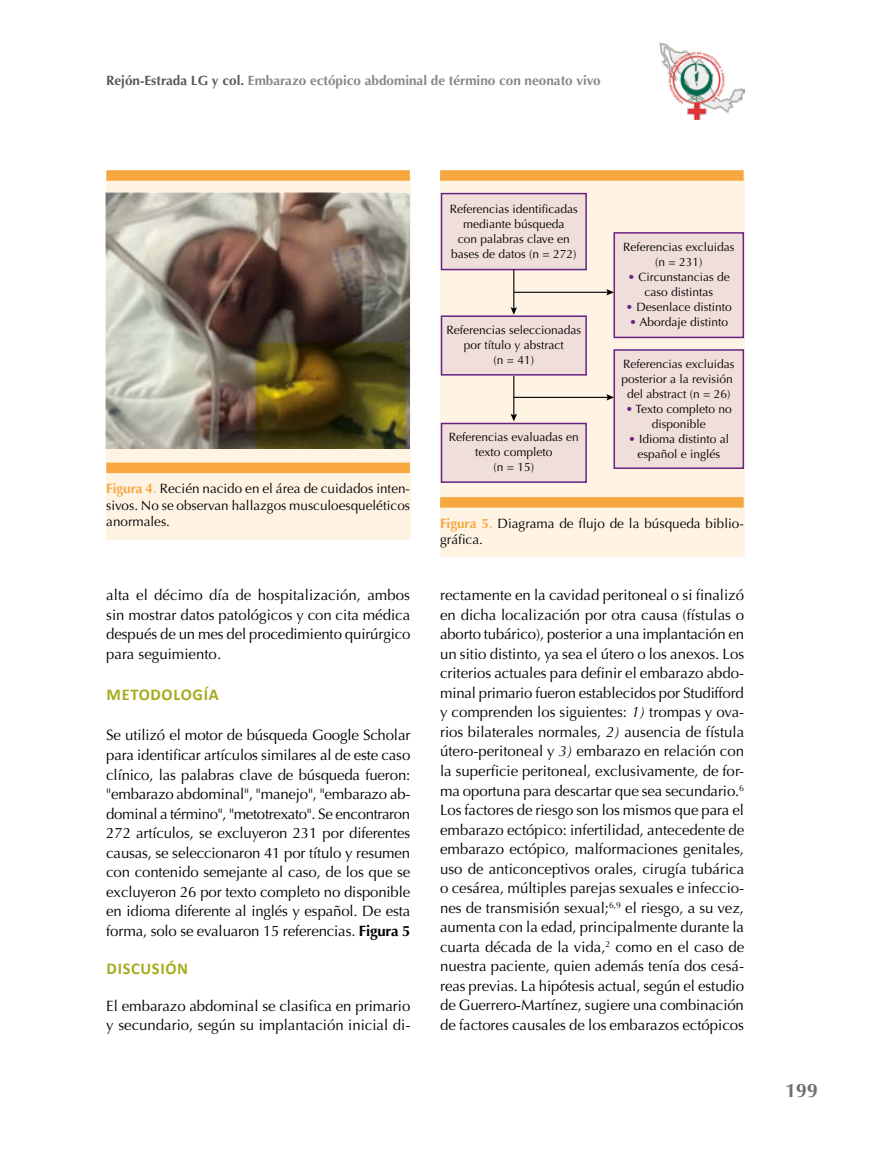
<style>
.page{position:relative;width:893px;height:1149px;background:#fff}
.page>*{position:absolute;margin:0;border:0;box-sizing:border-box;transform-origin:0 0}
.t1{font:700 19.5px "Optima";color:#706f6f}
.t2{font:700 16.5px "Calibri";letter-spacing:.04em;color:#a5ad1d}
.t3{font:15px/19.5px "Optima";color:#000;text-align:justify}
.t4{font:13.5px/16.5px "Optima";color:#000;text-align:justify}
.t5{font:700 13.5px "Optima";color:#878787}
.t6{font:12px/15px "Optima";color:#000;text-align:center}
.s1{color:#575756}
.s2{font-weight:700;color:#f7a73e}
.s3{color:#f7a73e}
.s4{font-weight:700}
.s5{color:#662383}
.s6{font-style:italic}
</style>
<div class="page">
<div style="left:106px;top:177px;width:304px;height:362px;background:#fff3e4"></div>
<div style="left:106px;top:462px;width:304px;height:11px;background:#f7a73e"></div>
<div style="left:106px;top:170px;width:304px;height:11px;background:#f7a73e"></div>
<div style="left:440px;top:177px;width:304px;height:379px;background:#fff3e4"></div>
<div style="left:440px;top:497px;width:304px;height:10px;background:#f7a73e"></div>
<div style="left:440px;top:170px;width:304px;height:11px;background:#f7a73e"></div>
<img style="left:106px;top:192px;width:304px;height:256px">
<div style="left:441px;top:193px;width:145px;height:76px;background:#f0deda"></div>
<div style="left:441px;top:315px;width:146px;height:60px;border:2px solid #662383"></div>
<div style="left:441px;top:316px;width:145px;height:59px;background:#f0deda"></div>
<div style="left:441px;top:422px;width:146px;height:60px;border:2px solid #662383"></div>
<div style="left:441px;top:423px;width:145px;height:59px;background:#f0deda"></div>
<div style="left:613px;top:232px;width:131px;height:106px;border:2px solid #662383"></div>
<div style="left:614px;top:233px;width:129px;height:104px;background:#f0deda"></div>
<div style="left:613px;top:349px;width:131px;height:120px;border:2px solid #662383"></div>
<div style="left:614px;top:350px;width:129px;height:118px;background:#f0deda"></div>
<hr style="left:513px;top:269px;width:1px;height:40px;background:#000">
<svg style="left:511px;top:307px;width:6px;height:8px"></svg>
<hr style="left:513px;top:376px;width:1px;height:40px;background:#000">
<svg style="left:511px;top:413px;width:6px;height:8px"></svg>
<hr style="left:514px;top:291px;width:95px;height:2px;background:#000">
<svg style="left:606px;top:289px;width:8px;height:6px"></svg>
<hr style="left:514px;top:396px;width:95px;height:2px;background:#000">
<svg style="left:606px;top:394px;width:8px;height:6px"></svg>
<img style="left:659px;top:43px;width:85px;height:76px">
<p class="t5" style="left:106px;top:73px;width:496px"><span class="s1">Rejón-Estrada LG y col.</span> Embarazo ectópico abdominal de término con neonato vivo</p>
<p class="t4" style="left:106px;top:480px;width:305px"><span class="s2">Figura 4</span><span class="s3">.</span> Recién nacido en el área de cuidados inten&shy;sivos. No se observan hallazgos musculoesqueléticos anormales.</p>
<p class="t3" style="left:106px;top:585px;width:306px">alta el décimo día de hospitalización, ambos sin mostrar datos patológicos y con cita médica después de un mes del procedimiento quirúrgico para seguimiento.</p>
<p class="t2" style="left:107px;top:683px;width:114px">METODOLOGÍA</p>
<p class="t3" style="left:106px;top:725px;width:306px">Se utilizó el motor de búsqueda Google Scholar para identificar artículos similares al de este caso clínico, las palabras clave de búsqueda fueron: "embarazo abdominal", "manejo", "embarazo ab&shy;dominal a término", "metotrexato". Se encontraron 272 artículos, se excluyeron 231 por diferentes causas, se seleccionaron 41 por título y resumen con contenido semejante al caso, de los que se excluyeron 26 por texto completo no disponible en idioma diferente al inglés y español. De esta forma, solo se evaluaron 15 referencias. <span class="s4">Figura 5</span></p>
<p class="t2" style="left:107px;top:957px;width:83px">DISCUSIÓN</p>
<p class="t3" style="left:106px;top:995px;width:306px">El embarazo abdominal se clasifica en primario y secundario, según su implantación inicial di-</p>
<p class="t6" style="left:450px;top:201px;width:130px">Referencias identificadas mediante búsqueda<br>con palabras clave en bases de datos (n = 272)</p>
<p class="t6" style="left:446px;top:322px;width:136px">Referencias seleccionadas por título y abstract<br>(n = 41)</p>
<p class="t6" style="left:449px;top:429px;width:131px">Referencias evaluadas en texto completo<br>(n = 15)</p>
<p class="t6" style="left:623px;top:239px;width:113px">Referencias excluidas (n = 231)</p>
<p class="t6" style="left:628px;top:269px;width:103px"><span class="s5">•</span> Circunstancias de caso distintas</p>
<p class="t6" style="left:626px;top:299px;width:107px"><span class="s5">•</span> Desenlace distinto</p>
<p class="t6" style="left:629px;top:314px;width:100px"><span class="s5">•</span> Abordaje distinto</p>
<p class="t6" style="left:621px;top:356px;width:115px">Referencias excluidas posterior a la revisión del abstract (n = 26)</p>
<p class="t6" style="left:626px;top:401px;width:107px"><span class="s5">•</span> Texto completo no disponible</p>
<p class="t6" style="left:628px;top:431px;width:102px"><span class="s5">•</span> Idioma distinto al español e inglés</p>
<p class="t4" style="left:440px;top:515px;width:305px"><span class="s2">Figura 5</span><span class="s3">.</span> Diagrama de flujo de la búsqueda biblio&shy;gráfica.</p>
<p class="t3" style="left:440px;top:585px;width:306px">rectamente en la cavidad peritoneal o si finalizó en dicha localización por otra causa (fístulas o aborto tubárico), posterior a una implantación en un sitio distinto, ya sea el útero o los anexos. Los criterios actuales para definir el embarazo abdo&shy;minal primario fueron establecidos por Studifford y comprenden los siguientes: <span class="s6">1)</span> trompas y ova&shy;rios bilaterales normales, <span class="s6">2)</span> ausencia de fístula útero-peritoneal y <span class="s6">3)</span> embarazo en relación con la superficie peritoneal, exclusivamente, de for&shy;ma oportuna para descartar que sea secundario.<sup>6<br></sup>Los factores de riesgo son los mismos que para el embarazo ectópico: infertilidad, antecedente de embarazo ectópico, malformaciones genitales, uso de anticonceptivos orales, cirugía tubárica o cesárea, múltiples parejas sexuales e infeccio&shy;nes de transmisión sexual;<sup>6,9</sup> el riesgo, a su vez, aumenta con la edad, principalmente durante la cuarta década de la vida,<sup>2</sup> como en el caso de nuestra paciente, quien además tenía dos cesá&shy;reas previas. La hipótesis actual, según el estudio de Guerrero-Martínez, sugiere una combinación de factores causales de los embarazos ectópicos</p>
<h1 class="t1" style="left:785px;top:1079px;width:34px">199</h1>
</div>
